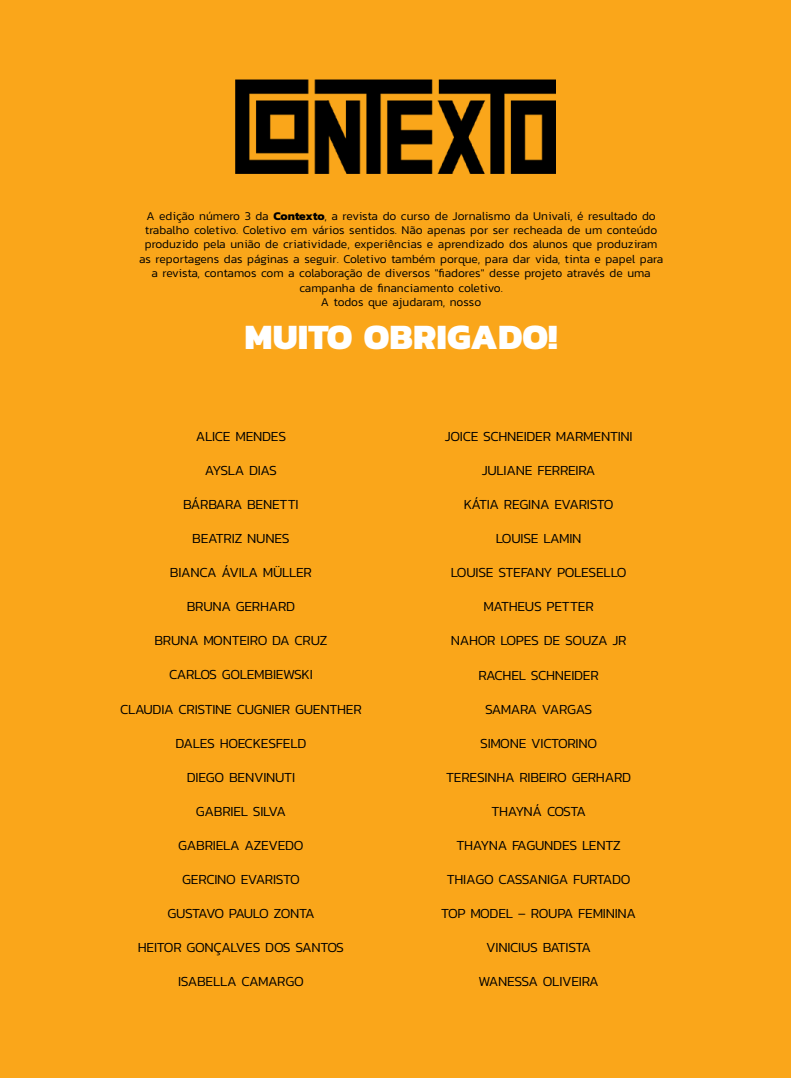
<style>
.page{position:relative;width:791px;height:1078px;background:#fff}
.page>*{position:absolute;margin:0;border:0;box-sizing:border-box;transform-origin:0 0}
.t1{font:800 36px "Kanit";color:#fff}
.t2{font:300 14px "Kanit";letter-spacing:-.02em;color:#000}
.t3{font:300 14px "Kanit";letter-spacing:-.075em;color:#000}
.t4{font:300 14px "Kanit";letter-spacing:-.045em;color:#000}
.t5{font:300 14px "Kanit";letter-spacing:-.065em;color:#000}
.t6{font:300 12px/14.4px "Kanit";color:#000;text-align:center}
.s1{font-weight:700}
</style>
<div class="page">
<div style="left:0;top:0;width:791px;height:1077px;background:#faa61a"></div>
<img style="left:235px;top:79px;width:321px;height:94px">
<p class="t6" style="left:139px;top:208px;width:526px">A edição número 3 da <span class="s1">Contexto</span>, a revista do curso de Jornalismo da Univali, é resultado do trabalho coletivo. Coletivo em vários sentidos. Não apenas por ser recheada de um conteúdo produzido pela união de criatividade, experiências e aprendizado dos alunos que produziram as reportagens das páginas a seguir. Coletivo também porque, para dar vida, tinta e papel para a revista, contamos com a colaboração de diversos "fiadores" desse projeto através de uma campanha de financiamento coletivo.<br>A todos que ajudaram, nosso</p>
<h1 class="t1" style="left:245px;top:309px;width:314px">MUITO OBRIGADO!</h1>
<p class="t2" style="left:196px;top:426px;width:92px">ALICE MENDES</p>
<p class="t2" style="left:205px;top:460px;width:74px">AYSLA DIAS</p>
<p class="t2" style="left:183px;top:494px;width:117px">BÁRBARA BENETTI</p>
<p class="t2" style="left:192px;top:528px;width:99px">BEATRIZ NUNES</p>
<p class="t2" style="left:170px;top:562px;width:144px">BIANCA ÁVILA MÜLLER</p>
<p class="t2" style="left:187px;top:596px;width:110px">BRUNA GERHARD</p>
<p class="t2" style="left:154px;top:630px;width:175px">BRUNA MONTEIRO DA CRUZ</p>
<p class="t2" style="left:169px;top:664px;width:145px">CARLOS GOLEMBIEWSKI</p>
<p class="t2" style="left:120px;top:698px;width:243px">CLAUDIA CRISTINE CUGNIER GUENTHER</p>
<p class="t2" style="left:175px;top:732px;width:133px">DALES HOECKESFELD</p>
<p class="t2" style="left:187px;top:766px;width:110px">DIEGO BENVINUTI</p>
<p class="t2" style="left:196px;top:801px;width:92px">GABRIEL SILVA</p>
<p class="t2" style="left:178px;top:835px;width:127px">GABRIELA AZEVEDO</p>
<p class="t2" style="left:182px;top:869px;width:119px">GERCINO EVARISTO</p>
<p class="t3" style="left:167px;top:903px;width:149px">GUSTAVO PAULO ZONTA</p>
<p class="t2" style="left:138px;top:937px;width:208px">HEITOR GONÇALVES DOS SANTOS</p>
<p class="t2" style="left:178px;top:971px;width:127px">ISABELLA CAMARGO</p>
<p class="t2" style="left:445px;top:426px;width:189px">JOICE SCHNEIDER MARMENTINI</p>
<p class="t2" style="left:482px;top:460px;width:115px">JULIANE FERREIRA</p>
<p class="t2" style="left:464px;top:494px;width:151px">KÁTIA REGINA EVARISTO</p>
<p class="t2" style="left:496px;top:528px;width:87px">LOUISE LAMIN</p>
<p class="t2" style="left:451px;top:562px;width:177px">LOUISE STEFANY POLESELLO</p>
<p class="t2" style="left:483px;top:596px;width:112px">MATHEUS PETTER</p>
<p class="t2" style="left:451px;top:630px;width:177px">NAHOR LOPES DE SOUZA JR</p>
<p class="t2" style="left:478px;top:664px;width:122px">RACHEL SCHNEIDER</p>
<p class="t4" style="left:485px;top:699px;width:109px">SAMARA VARGAS</p>
<p class="t2" style="left:480px;top:733px;width:118px">SIMONE VICTORINO</p>
<p class="t2" style="left:446px;top:767px;width:186px">TERESINHA RIBEIRO GERHARD</p>
<p class="t5" style="left:491px;top:801px;width:96px">THAYNÁ COSTA</p>
<p class="t2" style="left:456px;top:835px;width:166px">THAYNA FAGUNDES LENTZ</p>
<p class="t2" style="left:447px;top:869px;width:185px">THIAGO CASSANIGA FURTADO</p>
<p class="t2" style="left:441px;top:903px;width:197px">TOP MODEL – ROUPA FEMININA</p>
<p class="t2" style="left:486px;top:937px;width:106px">VINICIUS BATISTA</p>
<p class="t2" style="left:478px;top:971px;width:122px">WANESSA OLIVEIRA</p>
</div>
